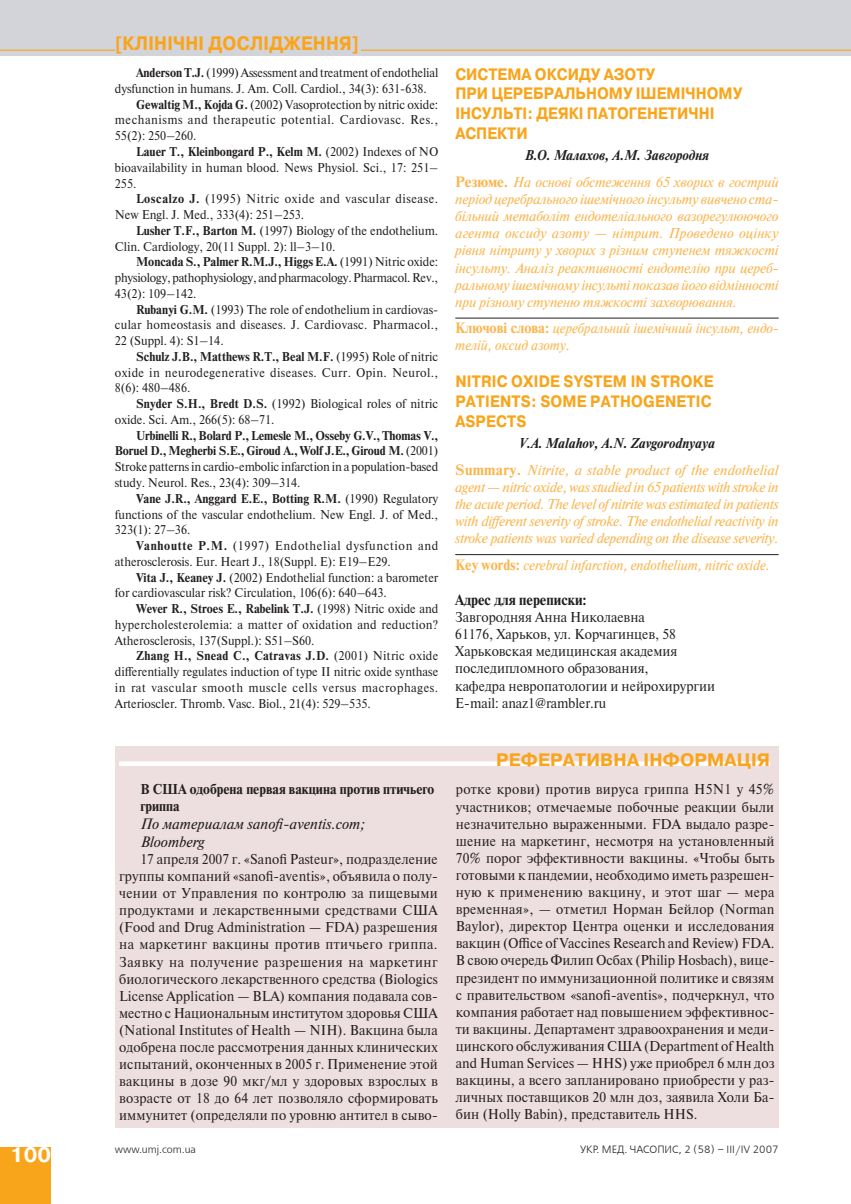
<style>
.page{position:relative;width:851px;height:1204px;background:#fff}
.page>*{position:absolute;margin:0;border:0;box-sizing:border-box;transform-origin:0 0}
.t1{font:700 21px "Pragmatica";color:#fff}
.t2{font:700 19.5px "Pragmatica";letter-spacing:.01em;color:#f9a51b;scale:.9 1}
.Статья2{font:700 18px "Pragmatica";letter-spacing:.01em;color:#f9a51b}
.Статья2-2{font:700 16.5px/19.8px "Pragmatica";color:#f9a51b;scale:.9 1}
.Затык_авторы{font:italic 15px/17.7px "Newton";color:#231f20}
.Адреса_для_листуванн{font:700 15px "Newton";color:#231f20;scale:.95 1}
.Затык_текст{font:14.25px/17.1px "Newton";letter-spacing:.01em;color:#231f20;text-align:justify;scale:.95 1}
.Резюме2{font:italic 14.25px/17.1px "Newton";letter-spacing:-.015em;color:#fcb54c;text-align:justify}
.Адреса_для_листуванн-2{font:14.25px/17.1px "Newton";color:#231f20;scale:.95 1}
.Ключевые_слова2{font:italic 14.25px/17.1px "Newton";color:#fcb54c;scale:.95 1}
.Авторы2{font:italic 700 14.25px "Newton";color:#231f20;scale:.95 1}
.Затык_заголовок{font:700 14.25px/17.1px "Newton";color:#231f20;scale:.95 1}
.Литература{font:12.75px/15.8px "Newton";color:#231f20;text-align:justify;scale:.95 1}
.Литература-2{font:700 12.75px/15.8px "Newton";letter-spacing:-.01em;color:#231f20;text-align:justify;scale:.95 1}
.Литература-3{font:12.75px/15.8px "Newton";letter-spacing:.045em;color:#231f20;scale:.95 1}
.t3{font:10.5px "Free Set C";color:#231f20}
.s1{font-weight:700}
.s2{font-weight:400}
.s3{font-weight:700;font-style:normal;font-size:15px}
</style>
<div class="page">
<hr style="left:455px;top:318px;width:323px;height:1px;background:#231f20">
<hr style="left:455px;top:554px;width:323px;height:1px;background:#231f20">
<div style="left:115px;top:746px;width:663px;height:381px;background:#eddedf"></div>
<svg style="left:119px;top:761px;width:651px;height:4px;fill:#fff"></svg>
<div style="left:0;top:0;width:850px;height:55px;background:#d3d3da"></div>
<div style="left:0;top:1147px;width:51px;height:56px;background:#f9a51b"></div>
<hr style="left:0;top:50px;width:850px;height:1px;background:#f9a51b">
<div style="left:115px;top:32px;width:245px;height:23px;background:#d3d3da"></div>
<h1 class="t1" style="left:10px;top:1140px;width:42px">100</h1>
<h2 class="t2" style="left:115px;top:31px;width:221px">[КЛІНІЧНІ ДОСЛІДЖЕНН</h2>
<h2 class="t2" style="left:339px;top:31px;width:24px">Я]</h2>
<p class="Литература" style="left:115px;top:64px;width:342px;text-indent:21px"><span class="s1">Anderson T.J.</span> (1999) Assessment and treatment of endothelial dysfunction in humans. J. Am. Coll. Cardiol., 34(3): 631-638.</p>
<p class="Литература" style="left:115px;top:96px;width:342px;text-indent:21px"><span class="s1">Gewaltig M., Kojda G.</span> (2002) Vasoprotection by nitric oxide: mechanisms and therapeutic potential. Cardiovasc. Res., 55(2): 250–260.</p>
<p class="Литература" style="left:115px;top:143px;width:342px;text-indent:21px"><span class="s1">Lauer T., Kleinbongard P., Kelm M.</span> (2002) Indexes of NO bioavailability in human blood. News Physiol. Sci., 17: 251– 255.</p>
<p class="Литература-3" style="left:115px;top:190px;width:342px;text-indent:21px"><span class="s1">Loscalzo J.</span> (1995) Nitric oxide and vascular disease.<br>New Engl. J. Med., 333(4): 251–253.</p>
<p class="Литература" style="left:115px;top:222px;width:342px;text-indent:21px"><span class="s1">Lusher T.F., Barton M.</span> (1997) Biology of the endothelium.<br>Clin. Cardiology, 20(11 Suppl. 2): ll–3–10.</p>
<p class="Литература" style="left:115px;top:253px;width:342px;text-indent:21px"><span class="s1">Moncada S., Palmer R.M.J., Higgs E.A.</span> (1991) Nitric oxide: physiology, pathophysiology, and pharmacology. Pharmacol. Rev., 43(2): 109–142.</p>
<p class="Литература" style="left:115px;top:301px;width:342px;text-indent:21px"><span class="s1">Rubanyi G.M.</span> (1993) The role of endothelium in cardiovas&shy;cular homeostasis and diseases. J. Cardiovasc. Pharmacol., 22 (Suppl. 4): S1–14.</p>
<p class="Литература" style="left:115px;top:348px;width:342px;text-indent:21px"><span class="s1">Schulz J.B., Matthews R.T., Beal M.F.</span> (1995) Role of nitric oxide in neurodegenerative diseases. Curr. Opin. Neurol., 8(6): 480–486.</p>
<p class="Литература" style="left:115px;top:395px;width:342px;text-indent:21px"><span class="s1">Snyder S.H., Bredt D.S.</span> (1992) Biological roles of nitric oxide. Sci. Am., 266(5): 68–71.</p>
<p class="Литература-2" style="left:115px;top:427px;width:342px;text-indent:21px">Urbinelli R., Bolard P., Lemesle M., Osseby G.V., Thomas V., Boruel D., Megherbi S.E., Giroud A., Wolf J.E., Giroud M. <span class="s2">(2001)<br>Stroke patterns in cardio- embolic infarction in a population-based study. Neurol. Res., 23(4): 309–314.</span></p>
<p class="Литература" style="left:115px;top:490px;width:342px;text-indent:21px"><span class="s1">Vane J.R., Anggard E.E., Botting R.M.</span> (1990) Regulatory functions of the vascular endothelium. New Engl. J. of Med., 323(1): 27–36.</p>
<p class="Литература" style="left:115px;top:537px;width:342px;text-indent:21px"><span class="s1">Vanhoutte P.M.</span> (1997) Endothelial dysfunction and atherosclerosis . Eur. Heart J., 18(Suppl. E): E19–E29.</p>
<p class="Литература" style="left:115px;top:569px;width:342px;text-indent:21px"><span class="s1">Vita J., Keaney J.</span> (2002) Endothelial function: a barometer for cardiovascular risk? Circulation, 106(6): 640–643.</p>
<p class="Литература" style="left:115px;top:600px;width:342px;text-indent:21px"><span class="s1">Wever R., Stroes E., Rabelink T.J.</span> (1998) Nitric oxide and hypercholesterolemia: a matter of oxidation and reduction?<br>Atherosclerosis, 137(Suppl.): S51–S60.</p>
<p class="Литература" style="left:115px;top:647px;width:342px;text-indent:21px"><span class="s1">Zhang H., Snead C., Catravas J.D.</span> (2001) Nitric oxide differentially regulates induction of type II nitric oxide synthase in rat vascular smooth muscle cells versus macrophages.<br>Arterioscler. Thromb. Vasc. Biol., 21(4): 529–535.</p>
<p class="Статья2-2" style="left:455px;top:64px;width:102px">СИСТЕМА ОКС</p>
<p class="Статья2-2" style="left:455px;top:64px;width:320px;text-indent:112px">ИДУ АЗОТУ<br>ПРИ ЦЕРЕБРАЛЬНОМУ ІШЕМІЧ НОМУ<br>ІНСУЛЬТІ: ДЕЯКІ</p>
<p class="Статья2-2" style="left:587px;top:104px;width:141px">ПАТОГЕНЕТИЧНІ</p>
<p class="Статья2-2" style="left:455px;top:124px;width:82px">АСПЕКТИ</p>
<p class="Авторы2" style="left:524px;top:147px;width:196px">В.О. Малахов, А.М. Завгородня</p>
<p class="Резюме2" style="left:455px;top:174px;width:325px"><span class="s3">Резюме.</span> На основі обстеження 65 хворих в гострий період церебрального ішемічного інсульту вивчено ста&shy;більний метаболіт ендотеліального вазорегулюю-чого агента оксиду азоту — нітрит. Проведено оцінку рівня нітриту у хворих з різним ступенем тяжкості інсульту. Аналіз реактивності ендотелію при цереб&shy;ральному ішемічному інсульті показав його відмінності при різному ступеню тяжкості захворювання.</p>
<p class="Ключевые_слова2" style="left:455px;top:320px;width:342px"><span class="s3">Ключові слова:</span> церебральний ішемічний інсульт, ендо&shy;телій, оксид азоту.</p>
<p class="Статья2-2" style="left:455px;top:372px;width:288px">NITRIC OXIDE SYSTEM IN STROKE<br>PATIENTS: SOME PATHOGENETIC<br>ASPECTS</p>
<p class="Авторы2" style="left:519px;top:434px;width:208px">V.A. Malahov, A.N. Zavgorodnyaya</p>
<p class="Резюме2" style="left:455px;top:461px;width:325px"><span class="s3">Summary.</span> Nitrite, a stable product of the endothelial agent — nitric oxide, was studied in 65 patients with stroke in the acute period. The level of nitrite was estimated in patients with different severity of stroke. The endothelial reactivity in stroke patients was varied depending on the disease severity.</p>
<p class="Ключевые_слова2" style="left:455px;top:556px;width:332px"><span class="s3">Key words:</span> cerebral infarction, endothelium, nitric oxide.</p>
<p class="Адреса_для_листуванн" style="left:455px;top:590px;width:140px">Адрес для переписки:</p>
<p class="Адреса_для_листуванн-2" style="left:455px;top:608px;width:275px">Завгородняя Анна Николаевна<br>61176, Харьков, ул. Корчагинцев, 58<br>Харьковская медицинская академия последипломного образования,<br>кафедра невропатологии и нейрохирургии E-mail: anaz1@rambler.ru</p>
<p class="Затык_заголовок" style="left:140px;top:781px;width:311px">В США одобрена первая вакцина против птичьего гриппа</p>
<p class="Затык_авторы" style="left:140px;top:815px;width:226px">По материалам sanofi-aventis.com;<br>Bloomberg</p>
<p class="Затык_текст" style="left:119px;top:849px;width:337px;text-indent:21px">17 апреля 2007 г. «Sanofi Pasteur», подразделение группы компаний «sanofi-aventis», объявила о полу&shy;чении от Управления по контролю за пищевыми продуктами и лекарственными средствами США (Foo d and Drug Administration — FDA) разрешения на маркетинг вакцины против птичьего гриппа.<br>Заявку на получение разрешения на маркетинг биологического лекарственного средства (Biologics License Application — BLA) компания подавала сов&shy;местно с Национальным институтом здоровья США (National Institutes of Health — NIH). Вакцина была одобрена после рассмотрения данных клинических испытаний, оконченных в 2005 г. Применение этой вакцины в дозе 90 мкг/мл у здоровых взрослых в возрасте от 18 до 64 лет позволяло сформировать иммунитет (определяли по уровню антител в сыво-</p>
<p class="Статья2" style="left:496px;top:747px;width:56px">РЕФЕРАТИВНА</p>
<p class="Статья2" style="left:643px;top:747px;width:66px">ІНФОРМАЦ</p>
<p class="Статья2" style="left:751px;top:747px;width:20px">ІЯ</p>
<p class="Затык_текст" style="left:455px;top:780px;width:337px;text-align:left">ротке крови) против вируса гриппа H5N1 у 45% участников; отмечаемые побочные реакции были незначительно выраженными. FDA выдало разре&shy;шение на маркетинг, несмотря на установленный 70% порог эффективности вакцины. «Чтобы быть готовыми к пандемии, необходимо иметь разрешен&shy;ную к применению вакцину, и этот шаг — мера временная», — отметил Норман Бейлор (Norman Baylor), директор Центра оценки и исследования вакцин (Office of Vaccines Research and Review) FDA.<br>В свою очередь Филип Осбах (Philip Hosbach), вице&shy;президент по иммунизационной политике и связям с правительством «sanofi-aventis», подчеркнул, что компания работает над повышением эффективнос&shy;ти вакцины. Департамент здравоохранения и меди&shy;цинского обслуживания США (Department of Health and Human Services — HHS</p>
<p class="Затык_текст" style="left:455px;top:1054px;width:337px;text-indent:166px">) уже приобрел 6 млн доз вакцины, а всего запланировано приобрести у раз&shy;личных поставщиков 20 млн доз, заявила Холи Ба&shy;бин (Holly Babin), представитель HHS</p>
<p class="Затык_текст" style="left:693px;top:1105px;width:5px">.</p>
<p class="t3" style="left:115px;top:1142px;width:83px">www.umj.com.ua</p>
<p class="t3" style="left:580px;top:1142px;width:200px">укр. мед. часопис, 2 (58) – III/IV 2007</p>
</div>
